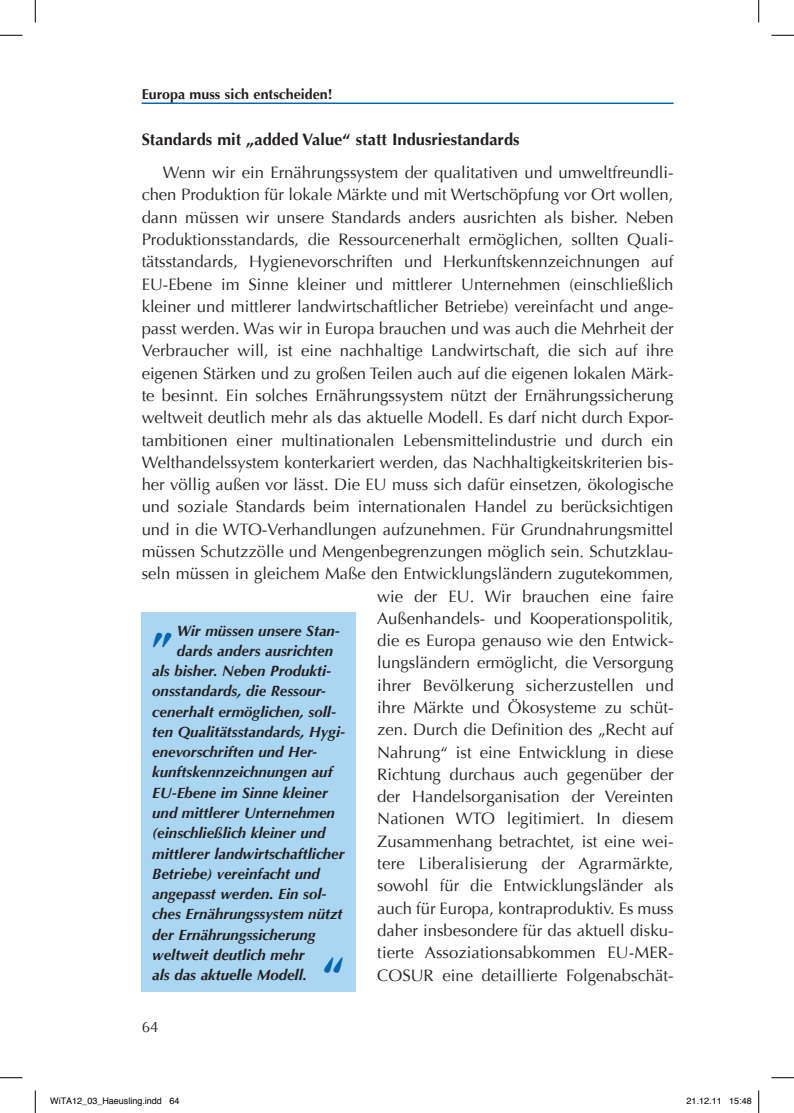
<style>
.page{position:relative;width:794px;height:1113px;background:#fff}
.page>*{position:absolute;margin:0;border:0;box-sizing:border-box;transform-origin:0 0}
.t1{font:700 45px "Optima";color:#0166b3}
.t2{font:700 44.55px "Optima";color:#0166b3}
.t3{font:16.5px/22.2px "Optima";color:#231f20;text-align:right}
.t4{font:700 16.5px "Optima";color:#231f20}
.t5{font:italic 700 15px "Optima";color:#231f20}
.t6{font:15px "Optima";color:#231f20}
.t7{font:700 14.25px "Optima";color:#231f20}
.t8{font:9px "Helvetica";color:#000}
</style>
<div class="page">
<hr style="left:142px;top:102px;width:531px;height:2px;background:#0166b3">
<div style="left:142px;top:612px;width:214px;height:379px;background:#aad6f2"></div>
<svg style="left:0;top:35px;width:22px;height:1px"></svg>
<svg style="left:771px;top:35px;width:22px;height:1px"></svg>
<svg style="left:0;top:1077px;width:22px;height:1px"></svg>
<svg style="left:771px;top:1077px;width:22px;height:1px"></svg>
<svg style="left:35px;top:0;width:1px;height:22px"></svg>
<svg style="left:35px;top:1090px;width:1px;height:22px"></svg>
<svg style="left:758px;top:0;width:1px;height:22px"></svg>
<svg style="left:758px;top:1090px;width:1px;height:22px"></svg>
<p class="t7" style="left:142px;top:86px;width:192px">Europa muss sich entscheiden!</p>
<p class="t4" style="left:142px;top:129px;width:379px">Standards mit „added Value“ statt Indusriestandards</p>
<p class="t3" style="left:142px;top:161px;width:533px">Wenn wir ein Ernährungssystem der qualitativen und umweltfreundli&shy;chen Produktion für lokale Märkte und mit Wertschöpfung vor Ort wollen, dann müssen wir unsere Standards anders ausrichten als bisher. Neben Produktionsstandards, die Ressourcenerhalt ermöglichen, sollten Quali&shy;tätsstandards, Hygienevorschriften und Herkunftskennzeichnungen auf EU-Ebene im Sinne kleiner und mittlerer Unternehmen (einschließlich kleiner und mittlerer landwirtschaftlicher Betriebe) vereinfacht und ange&shy;passt werden. Was wir in Europa brauchen und was auch die Mehrheit der Verbraucher will, ist eine nachhaltige Landwirtschaft, die sich auf ihre eigenen Stärken und zu großen Teilen auch auf die eigenen lokalen Märk&shy;te besinnt. Ein solches Ernährungssystem nützt der Ernährungssicherung weltweit deutlich mehr als das aktuelle Modell. Es darf nicht durch Expor&shy;tambitionen einer multinationalen Lebensmittelindustrie und durch ein Welthandelssystem konterkariert werden, das Nachhaltigkeitskriterien bis&shy;her völlig außen vor lässt. Die EU muss sich dafür einsetzen, ökologische und soziale Standards beim internationalen Handel zu berücksichtigen und in die WTO-Verhandlungen aufzunehmen. Für Grundnahrungsmittel müssen Schutzzölle und Mengenbegrenzungen möglich sein. Schutzklau&shy;seln müssen in gleichem Maße den Entwicklungsländern zugutekommen, wie der EU. Wir brauchen eine faire<br>Außenhandels- und Kooperationspolitik,<br>die es Europa genauso wie den Entwick-<br>lungsländern ermöglicht, die Versorgung<br>ihrer Bevölkerung sicherzustellen und<br>ihre Märkte und Ökosysteme zu schüt-<br>zen. Durch die Definition des „Recht auf<br>Nahrung“ ist eine Entwicklung in diese<br>Richtung durchaus auch gegenüber der<br>der Handelsorganisation der Vereinten<br>Nationen WTO legitimiert. In diesem<br>Zusammenhang betrachtet, ist eine wei-<br>tere Liberalisierung der Agrarmärkte,<br>sowohl für die Entwicklungsländer als<br>auch für Europa, kontraproduktiv. Es muss<br>daher insbesondere für das aktuell disku-<br>tierte Assoziationsabkommen EU-MER-<br>COSUR eine detaillierte Folgenabschät-</p>
<p class="t5" style="left:177px;top:621px;width:164px">Wir müssen unsere Stan-</p>
<p class="t5" style="left:177px;top:641px;width:158px">dards anders ausrichten</p>
<p class="t5" style="left:152px;top:662px;width:180px">als bisher. Neben Produkti-</p>
<p class="t5" style="left:152px;top:682px;width:175px">onsstandards, die Ressour-</p>
<p class="t5" style="left:152px;top:702px;width:185px">cenerhalt ermöglichen, soll-</p>
<p class="t5" style="left:152px;top:722px;width:194px">ten Qualitätsstandards, Hygi-</p>
<p class="t5" style="left:152px;top:743px;width:166px">enevorschriften und Her-</p>
<p class="t5" style="left:152px;top:763px;width:182px">kunftskennzeichnungen auf</p>
<p class="t5" style="left:152px;top:783px;width:177px">EU-Ebene im Sinne kleiner</p>
<p class="t5" style="left:152px;top:803px;width:184px">und mittlerer Unternehmen</p>
<p class="t5" style="left:152px;top:824px;width:175px">(einschließlich kleiner und</p>
<p class="t5" style="left:152px;top:844px;width:194px">mittlerer landwirtschaftlicher</p>
<p class="t5" style="left:152px;top:864px;width:169px">Betriebe) vereinfacht und</p>
<p class="t5" style="left:152px;top:884px;width:176px">angepasst werden. Ein sol-</p>
<p class="t5" style="left:152px;top:905px;width:192px">ches Ernährungssystem nützt</p>
<p class="t5" style="left:152px;top:925px;width:165px">der Ernährungssicherung</p>
<p class="t5" style="left:152px;top:945px;width:154px">weltweit deutlich mehr</p>
<p class="t5" style="left:152px;top:965px;width:156px">als das aktuelle Modell.</p>
<h2 class="t2" style="left:152px;top:598px;width:24px">„</h2>
<h1 class="t1" style="left:323px;top:947px;width:24px">“</h1>
<p class="t6" style="left:142px;top:1017px;width:18px">64</p>
<p class="t8" style="left:50px;top:1093px;width:131px">WiTA12_03_Haeusling.indd 64</p>
<p class="t8" style="left:686px;top:1093px;width:67px">21.12.11 15:48</p>
</div>
